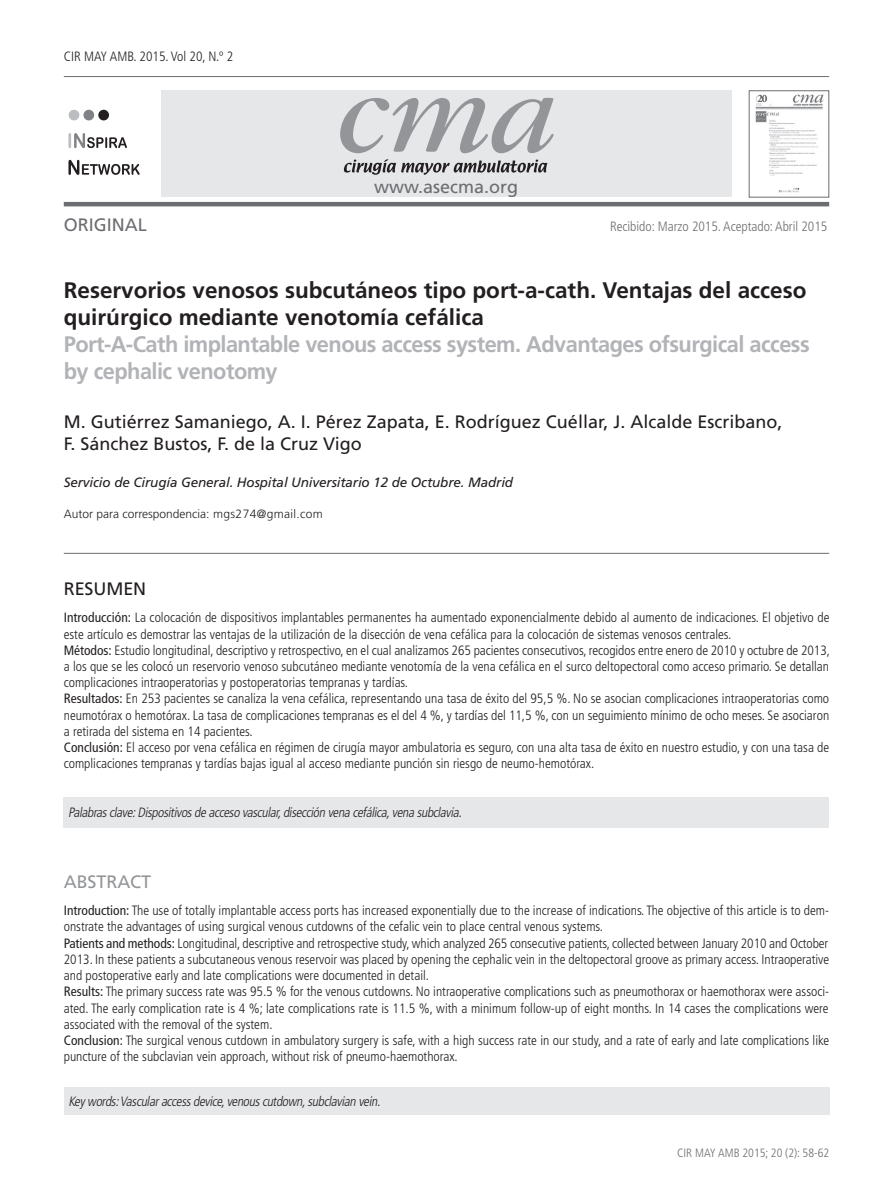
<style>
.page{position:relative;width:893px;height:1191px;background:#fff}
.page>*{position:absolute;margin:0;border:0;box-sizing:border-box;transform-origin:0 0}
.t1{font:700 22.5px/27px "Frutiger";color:#231f20}
.t2{font:700 22.5px/27px "Frutiger";letter-spacing:-.025em;color:#b2b3b7}
.t3{font:18px/21.6px "Frutiger";color:#231f20}
.t4{font:18px "Frutiger";color:#6c6d70}
.t5{font:18px "Frutiger";letter-spacing:-.005em;color:#939598}
.t6{font:300 condensed 13.5px/16.2px "Frutiger";color:#231f20}
.t7{font:italic 300 condensed 13.5px "Frutiger";color:#231f20}
.t8{font:italic 13.5px "Frutiger";letter-spacing:-.01em;color:#231f20}
.t9{font:300 condensed 13.5px "Frutiger";color:#6c6d70}
.t10{font:300 12px "Frutiger";color:#231f20}
.t11{font:300 condensed 12px "Frutiger";color:#6c6d70}
.s1{font-weight:400}
</style>
<div class="page">
<div style="left:161px;top:91px;width:571px;height:106px;background:#e6e7e9"></div>
<hr style="left:64px;top:76px;width:765px;height:1px;background:#6c6d70">
<hr style="left:64px;top:202px;width:765px;height:4px;background:#6c6d70">
<svg style="left:340px;top:98px;width:213px;height:55px"></svg>
<svg style="left:344px;top:159px;width:203px;height:16px"></svg>
<div style="left:64px;top:797px;width:765px;height:30px;background:#e6e7e9"></div>
<img style="left:755px;top:94px;width:69px;height:99px">
<div style="left:749px;top:90px;width:80px;height:107px;border:1px solid #6c6d70"></div>
<hr style="left:64px;top:553px;width:765px;height:1px;background:#6c6d70">
<svg style="left:68px;top:133px;width:59px;height:15px"></svg>
<svg style="left:68px;top:160px;width:72px;height:15px"></svg>
<div style="left:98px;top:110px;width:11px;height:10px;background:#231f20;border-radius:50%"></div>
<div style="left:83px;top:110px;width:11px;height:10px;background:#808285;border-radius:50%"></div>
<div style="left:69px;top:110px;width:10px;height:10px;background:#bcbdc0;border-radius:50%"></div>
<div style="left:64px;top:1087px;width:765px;height:27px;background:#e6e7e9"></div>
<p class="t6" style="left:64px;top:48px;width:171px">CIR MAY AMB. 2015. Vol 20, N.º 2</p>
<h2 class="t4" style="left:374px;top:176px;width:146px">www.asecma.org</h2>
<h2 class="t4" style="left:64px;top:214px;width:25px">origina</h2>
<h2 class="t4" style="left:138px;top:214px;width:10px">l</h2>
<p class="t9" style="left:610px;top:219px;width:219px">Recibido: Marzo 2015. Aceptado: Abril 2015</p>
<h1 class="t1" style="left:64px;top:277px;width:744px">Reservorios venosos subcutáneos tipo port-a-cath. Ventajas del acceso quirúrgico mediante venotomía cefálica</h1>
<h1 class="t2" style="left:64px;top:331px;width:747px">Port-A-Cath implantable venous access system. Advantages ofsurgical access by cephalic venotomy</h1>
<h2 class="t3" style="left:64px;top:411px;width:720px">M. Gutiérrez Samaniego, A. I. Pérez Zapata, E. Rodríguez Cuéllar, J. Alcalde Escribano,<br>F. Sánchez Bustos, F. de la Cruz Vigo</h2>
<p class="t8" style="left:64px;top:475px;width:451px">Servicio de Cirugía General. Hospital Universitario 12 de Octubre. Madrid</p>
<p class="t10" style="left:64px;top:507px;width:261px">Autor para correspondencia: mgs274@gmail.com</p>
<h2 class="t3" style="left:64px;top:578px;width:84px">RESUMEN</h2>
<p class="t6" style="left:64px;top:610px;width:768px"><span class="s1">Introducción:</span> La colocación de dispositivos implantables permanentes ha aumentado exponencialmente debido al aumento de indicaciones. El objetivo de este artículo es demostrar las ventajas de la utilización de la disección de vena cefálica para la colocación de sistemas venosos centrales.<br><span class="s1">Métodos:</span> Estudio longitudinal, descriptivo y retrospectivo, en el cual analizamos 265 pacientes consecutivos, recogidos entre enero de 2010 y octubre de 2013, a los que se les colocó un reservorio venoso subcutáneo mediante venotomía de la vena cefálica en el surco deltopectoral como acceso primario. Se detallan complicaciones intraoperatorias y postoperatorias tempranas y tardías.<br><span class="s1">Resultados:</span> En 253 pacientes se canaliza la vena cefálica, representando una tasa de éxito del 95,5 %. No se asocian complicaciones intraoperatorias como neumotórax o hemotórax. La tasa de complicaciones tempranas es el del 4 %, y tardías del 11,5 %, con un seguimiento mínimo de ocho meses. Se asociaron a retirada del sistema en 14 pacientes.<br><span class="s1">Conclusión:</span> El acceso por vena cefálica en régimen de cirugía mayor ambulatoria es seguro, con una alta tasa de éxito en nuestro estudio, y con una tasa de complicaciones tempranas y tardías bajas igual al acceso mediante punción sin riesgo de neumo-hemotórax.</p>
<p class="t7" style="left:68px;top:805px;width:398px">Palabrasclave:Dispositivosdeacceso vascular,disección venacefálica,venasubclavia.</p>
<h2 class="t5" style="left:64px;top:871px;width:89px">ABSTRACT</h2>
<p class="t6" style="left:64px;top:902px;width:767px"><span class="s1">Introduction:</span> The use of totally implantable access ports has increased exponentially due to the increase of indications. The objective of this article is to dem&shy;onstrate the advantages of using surgical venous cutdowns of the cefalic vein to place central venous systems.<br><span class="s1">Patients and methods:</span> Longitudinal, descriptive and retrospective study, which analyzed 265 consecutive patients, collected between January 2010 and October 2013. In these patients a subcutaneous venous reservoir was placed by opening the cephalic vein in the deltopectoral groove as primary access. Intraoperative and postoperative early and late complications were documented in detail.<br><span class="s1">Results:</span> The primary success rate was 95.5 % for the venous cutdowns. No intraoperative complications such as pneumothorax or haemothorax were associ&shy;ated. The early complication rate is 4 %; late complications rate is 11.5 %, with a minimum follow-up of eight months. In 14 cases the complications were associated with the removal of the system.<br><span class="s1">Conclusion:</span> The surgical venous cutdown in ambulatory surgery is safe, with a high success rate in our study, and a rate of early and late complications like puncture of the subclavian vein approach, without risk of pneumo-haemothorax.</p>
<p class="t7" style="left:68px;top:1093px;width:316px">Keywords:Vascularaccessdevice,venouscutdown,subclavian vein.</p>
<p class="t11" style="left:677px;top:1146px;width:154px">CIR MAY AMB 2015; 20 (2): 58-62</p>
</div>
